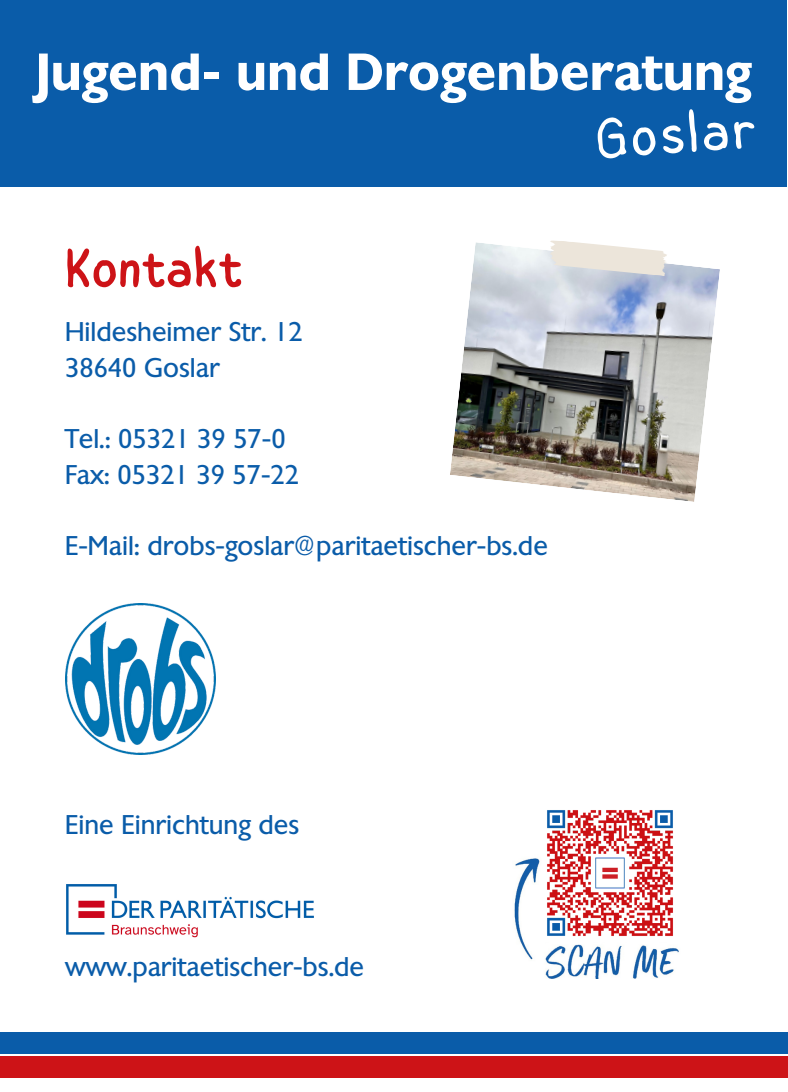
<style>
.page{position:relative;width:788px;height:1092px;background:#fff}
.page>*{position:absolute;margin:0;border:0;box-sizing:border-box;transform-origin:0 0}
.t1{font:300 57px "Childos Arabic";color:#fff}
.t2{font:55.25px "Childos Arabic";color:#cd1317}
.t3{font:700 50.5px "Chantilly Serial";letter-spacing:.01em;color:#fff}
.t4{font:26.25px "Chantilly Serial";color:#0a5ca9}
</style>
<div class="page">
<img style="left:66px;top:884px;width:248px;height:54px">
<img style="left:65px;top:604px;width:150px;height:150px">
<div style="left:0;top:0;width:786px;height:186px;background:#0a5ca9"></div>
<div style="left:0;top:1032px;width:787px;height:21px;background:#0a5ca9"></div>
<div style="left:0;top:1055px;width:787px;height:22px;background:#cd1317"></div>
<img style="left:450px;top:242px;width:270px;height:260px">
<svg style="left:547px;top:240px;width:121px;height:36px"></svg>
<img style="left:514px;top:858px;width:165px;height:120px">
<img style="left:542px;top:810px;width:135px;height:130px">
<p class="t3" style="left:36px;top:54px;width:716px">Jugend- und Drogenberatung</p>
<p class="t2" style="left:65px;top:229px;width:179px">Kontakt</p>
<h1 class="t4" style="left:65px;top:322px;width:239px">Hildesheimer Str. 12</h1>
<p class="t4" style="left:65px;top:357px;width:156px">38640 Goslar</p>
<p class="t4" style="left:65px;top:429px;width:222px">Tel.: 05321 39 57-0</p>
<p class="t4" style="left:65px;top:464px;width:235px">Fax: 05321 39 57-22</p>
<p class="t4" style="left:65px;top:536px;width:484px">E-Mail: drobs-goslar@paritaetischer-bs.de</p>
<p class="t1" style="left:592px;top:99px;width:162px;rotate:-4deg">Goslar</p>
<p class="t4" style="left:65px;top:814px;width:236px">Eine Einrichtung des</p>
<p class="t4" style="left:65px;top:957px;width:300px">www.paritaetischer-bs.de</p>
</div>
